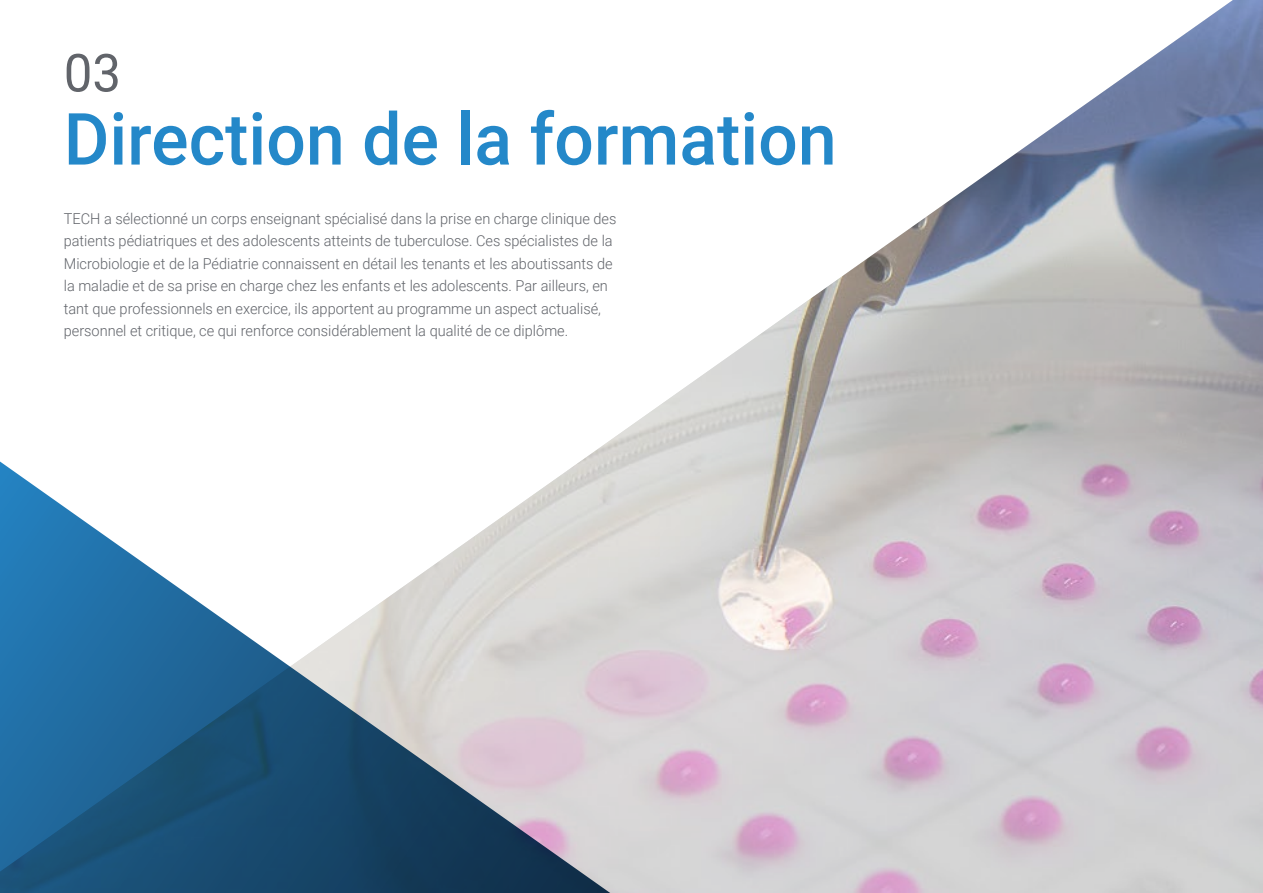
<style>
.page{position:relative;width:1263px;height:893px;background:#fff}
.page>*{position:absolute;margin:0;border:0;box-sizing:border-box;transform-origin:0 0}
.t1{font:500 72px "Roboto";color:#2488c9}
.t2{font:52.5px "Roboto";color:#61646a}
.t3{font:300 15px/22.5px "Roboto";color:#61646a}
</style>
<div class="page">
<img style="left:602px;top:0;width:661px;height:893px">
<svg style="left:0;top:446px;width:640px;height:447px"></svg>
<h2 class="t2" style="left:64px;top:36px;width:59px">03</h2>
<h1 class="t1" style="left:64px;top:89px;width:774px">Direction de la formation</h1>
<p class="t3" style="left:64px;top:207px;width:554px">TECH a sélectionné un corps enseignant spécialisé dans la prise en charge clinique des patients pédiatriques et des adolescents atteints de tuberculose. Ces spécialistes de la Microbiologie et de la Pédiatrie connaissent en détail les tenants et les aboutissants de la maladie et de sa prise en charge chez les enfants et les adolescents. Par ailleurs, en tant que professionnels en exercice, ils apportent au programme un aspect actualisé, personnel et critique, ce qui renforce considérablement la qualité de ce diplôme.</p>
</div>
